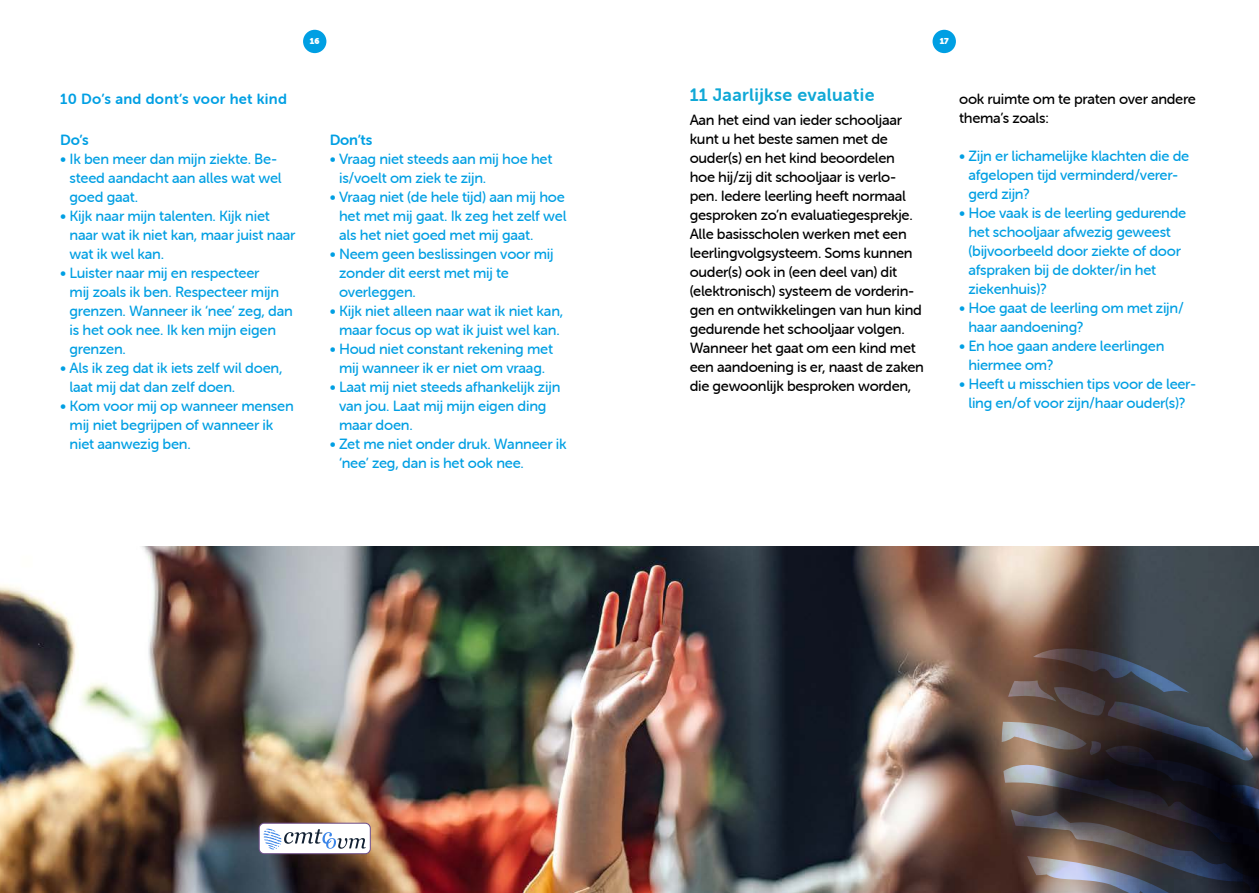
<style>
.page{position:relative;width:1259px;height:893px;background:#fff}
.page>*{position:absolute;margin:0;border:0;box-sizing:border-box;transform-origin:0 0}
.t1{font:18px "Museo Sans Rounded 700";letter-spacing:.02em;color:#10a8d6}
.t2{font:14.85px/19px "Museo Sans Rounded 500";letter-spacing:-.015em;color:#009fe3}
.t3{font:14.85px/19px "Museo Sans Rounded 500";letter-spacing:-.02em;color:#000}
.t4{font:14.85px "Museo Sans Rounded 700";letter-spacing:.02em;color:#009fe3}
.t5{font:8.4px "Museo Sans Rounded";color:#fff}
</style>
<div class="page">
<div style="left:303px;top:30px;width:23px;height:23px;background:#009fe3;border-radius:50%"></div>
<div style="left:932px;top:30px;width:24px;height:23px;background:#009fe3;border-radius:50%"></div>
<img style="left:0;top:546px;width:1259px;height:347px">
<div style="left:259px;top:823px;width:111px;height:31px;background:#fff;border-radius:5px"></div>
<div style="left:259px;top:823px;width:111px;height:31px;border:1px solid #6e4e8b;border-radius:5px"></div>
<svg style="left:264px;top:828px;width:102px;height:21px"></svg>
<img style="left:1001px;top:637px;width:258px;height:256px">
<p class="t5" style="left:310px;top:36px;width:11px">16</p>
<p class="t5" style="left:939px;top:36px;width:11px">17</p>
<p class="t4" style="left:60px;top:91px;width:228px">10 Do’s and dont’s voor het kind</p>
<p class="t4" style="left:60px;top:131px;width:30px">Do’s</p>
<p class="t2" style="left:70px;top:149px;width:214px;text-indent:-9px">• Ik ben meer dan mijn ziekte. Be&shy;steed aandacht aan alles wat wel goed gaat.</p>
<p class="t2" style="left:70px;top:206px;width:227px;text-indent:-9px">• Kijk naar mijn talenten. Kijk niet naar wat ik niet kan, maar juist naar wat ik wel kan.</p>
<p class="t2" style="left:70px;top:263px;width:225px;text-indent:-9px">• Luister naar mij en respecteer<br>mij zoals ik ben. Respecteer mijn grenzen. Wanneer ik ‘nee’ zeg, dan is het ook nee. Ik ken mijn eigen grenzen.</p>
<p class="t2" style="left:70px;top:358px;width:214px;text-indent:-9px">• Als ik zeg dat ik iets zelf wil doen, laat mij dat dan zelf doen.</p>
<p class="t2" style="left:70px;top:396px;width:226px;text-indent:-9px">• Kom voor mij op wanneer mensen mij niet begrijpen of wanneer ik niet aanwezig ben.</p>
<p class="t4" style="left:330px;top:131px;width:44px">Don’ts</p>
<p class="t2" style="left:339px;top:149px;width:215px;text-indent:-9px">• Vraag niet steeds aan mij hoe het is/voelt om ziek te zijn.</p>
<p class="t2" style="left:339px;top:187px;width:229px;text-align:justify;text-indent:-9px">• Vraag niet (de hele tijd) aan mij hoe het met mij gaat. Ik zeg het zelf wel als het niet goed met mij gaat.</p>
<p class="t2" style="left:339px;top:244px;width:216px;text-indent:-9px">• Neem geen beslissingen voor mij zonder dit eerst met mij te overleggen.</p>
<p class="t2" style="left:330px;top:301px;width:235px;text-align:center">• Kijk niet alleen naar wat ik niet kan, maar focus op wat ik juist wel kan.</p>
<p class="t2" style="left:330px;top:339px;width:225px;text-align:center">• Houd niet constant rekening met mij wanneer ik er niet om vraag.</p>
<p class="t2" style="left:339px;top:377px;width:223px;text-indent:-9px">• Laat mij niet steeds afhankelijk zijn van jou. Laat mij mijn eigen ding maar doen.</p>
<p class="t2" style="left:339px;top:434px;width:229px;text-indent:-9px">• Zet me niet onder druk. Wanneer ik ‘nee’ zeg, dan is het ook nee.</p>
<p class="t1" style="left:689px;top:85px;width:186px">11 Jaarlijkse evaluatie</p>
<p class="t3" style="left:689px;top:111px;width:236px">Aan het eind van ieder schooljaar kunt u het beste samen met de ouder(s) en het kind beoordelen hoe hij/zij dit schooljaar is verlo&shy;pen. Iedere leerling heeft normaal gesproken zo’n evaluatiegesprekje.<br>Alle basisscholen werken met een leerlingvolgsysteem. Soms kunnen ouder(s) ook in (een deel van) dit (elektronisch) systeem de vorderin&shy;gen en ontwikkelingen van hun kind gedurende het schooljaar volgen.<br>Wanneer het gaat om een kind met een aandoening is er, naast de zaken die gewoonlijk besproken worden,</p>
<p class="t3" style="left:959px;top:89px;width:238px">ook ruimte om te praten over andere thema’s zoals:</p>
<p class="t2" style="left:968px;top:146px;width:222px;text-indent:-9px">• Zijn er lichamelijke klachten die de afgelopen tijd verminderd/verer&shy;gerd zijn?</p>
<p class="t2" style="left:968px;top:203px;width:219px;text-indent:-9px">• Hoe vaak is de leerling gedurende het schooljaar afwezig geweest (bijvoorbeeld door ziekte of door afspraken bij de dokter/in het ziekenhuis)?</p>
<p class="t2" style="left:968px;top:298px;width:217px;text-indent:-9px">• Hoe gaat de leerling om met zijn/ haar aandoening?</p>
<p class="t2" style="left:968px;top:336px;width:197px;text-indent:-9px">• En hoe gaan andere leerlingen hiermee om?</p>
<p class="t2" style="left:959px;top:375px;width:238px;text-align:center">• Heeft u misschien tips voor de leer&shy;ling en/of voor zijn/haar ouder(s)?</p>
</div>
